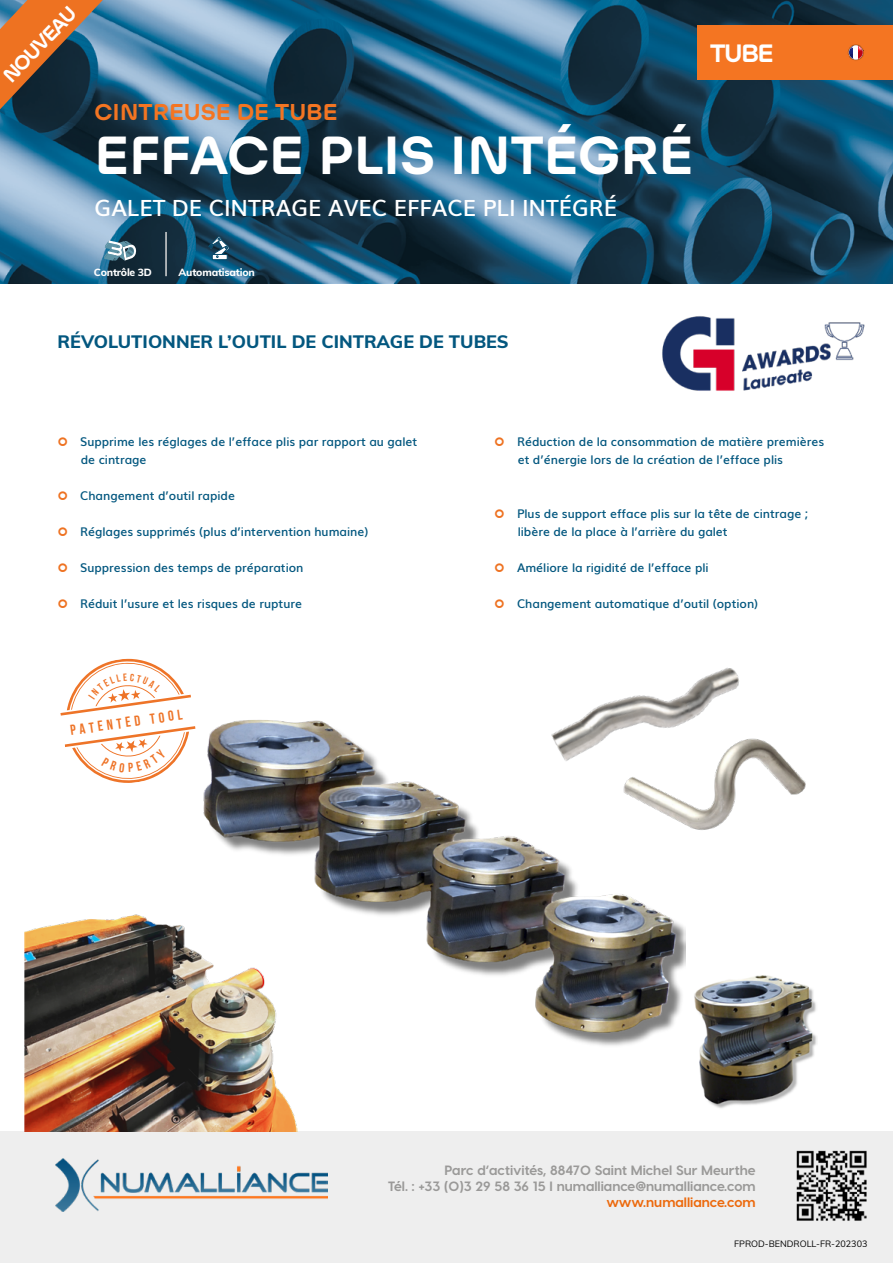
<style>
.page{position:relative;width:893px;height:1263px;background:#fff}
.page>*{position:absolute;margin:0;border:0;box-sizing:border-box;transform-origin:0 0}
.t1{font:800 48px "Ulm Grotesk";color:#fff}
.t2{font:800 22.5px "Ulm Grotesk";color:#fff}
.t3{font:600 22.35px "Muli";color:#fff}
.t4{font:800 20.55px "Ulm Grotesk";color:#f47522}
.t5{font:800 18px "Muli";color:#03577f}
.t6{font:800 18px "Ulm Grotesk";color:#fff}
.t7{font:700 14.4px "Bebas Neue";color:#ee7428}
.t8{font:700 13.5px/16.2px "Visby CF";color:#9a9998;text-align:right}
.t9{font:700 13.5px "Visby CF";color:#ec690c}
.t10{font:600 12px/18px "Muli";color:#03577f}
.t11{font:800 10.35px "Muli";letter-spacing:-.02em;color:#fff}
.t12{font:9px "Muli";color:#000}
</style>
<div class="page">
<img style="left:0;top:0;width:893px;height:283px">
<div style="left:0;top:1132px;width:893px;height:131px;background:#eee"></div>
<img style="left:56px;top:1158px;width:272px;height:53px">
<img style="left:796px;top:1150px;width:71px;height:71px">
<svg style="left:104px;top:240px;width:32px;height:21px"></svg>
<svg style="left:209px;top:236px;width:21px;height:24px"></svg>
<div style="left:697px;top:26px;width:196px;height:54px;background:#f47522"></div>
<svg style="left:847px;top:44px;width:17px;height:17px"></svg>
<svg style="left:849px;top:45px;width:14px;height:15px"></svg>
<svg style="left:849px;top:46px;width:14px;height:13px"></svg>
<svg style="left:0;top:0;width:103px;height:109px;background:#7f5a41"></svg>
<img style="left:662px;top:316px;width:203px;height:75px">
<img style="left:195px;top:720px;width:491px;height:326px">
<img style="left:523px;top:668px;width:216px;height:111px">
<img style="left:609px;top:679px;width:197px;height:169px">
<img style="left:694px;top:975px;width:123px;height:133px">
<img style="left:25px;top:912px;width:272px;height:220px">
<hr style="left:165px;top:232px;width:2px;height:44px;background:#d6d6d6">
<svg style="left:60px;top:658px;width:131px;height:58px"></svg>
<svg style="left:65px;top:726px;width:130px;height:57px"></svg>
<h3 class="t6" style="left:-2px;top:71px;width:98px;rotate:-46deg">NOUVEAU</h3>
<h3 class="t4" style="left:95px;top:99px;width:244px">CINTREUSE DE TUBE</h3>
<h1 class="t1" style="left:95px;top:123px;width:600px">EFFACE PLIS INTÉGRÉ</h1>
<h3 class="t3" style="left:95px;top:189px;width:524px">GALET DE CINTRAGE AVEC EFFACE PLI INTÉGRÉ</h3>
<h2 class="t2" style="left:710px;top:38px;width:65px">TUBE</h2>
<p class="t11" style="left:94px;top:265px;width:59px">Contrôle 3D</p>
<p class="t11" style="left:179px;top:265px;width:78px">Automatisation</p>
<h3 class="t5" style="left:57px;top:329px;width:453px">RÉVOLUTIONNER L’OUTIL DE CINTRAGE DE TUBES</h3>
<p class="t10" style="left:80px;top:432px;width:339px">Supprime les réglages de l’efface plis par rapport au galet de cintrage</p>
<p class="t10" style="left:80px;top:486px;width:156px">Changement d’outil rapide</p>
<p class="t10" style="left:80px;top:522px;width:290px">Réglages supprimés (plus d’intervention humaine)</p>
<p class="t10" style="left:80px;top:558px;width:225px">Suppression des temps de préparation</p>
<p class="t10" style="left:80px;top:594px;width:223px">Réduit l’usure et les risques de rupture</p>
<p class="t7" style="left:69px;top:722px;width:115px;rotate:-8deg">PATENTED tool</p>
<p class="t10" style="left:517px;top:432px;width:309px">Réduction de la consommation de matière premières et d’énergie lors de la création de l’efface plis</p>
<p class="t10" style="left:517px;top:504px;width:292px">Plus de support efface plis sur la tête de cintrage ; libère de la place à l’arrière du galet</p>
<p class="t10" style="left:517px;top:558px;width:193px">Améliore la rigidité de l’efface pli</p>
<p class="t10" style="left:517px;top:594px;width:243px">Changement automatique d’outil (option)</p>
<p class="t8" style="left:388px;top:1162px;width:369px">Parc d’activités, 88470 Saint Michel Sur Meurthe<br>Tél. : +33 (0)3 29 58 36 15 I numalliance@numalliance.com</p>
<p class="t9" style="left:606px;top:1194px;width:151px">www.numalliance.com</p>
<p class="t12" style="left:734px;top:1237px;width:135px">FPROD-BENDROLL-FR-202303</p>
</div>
